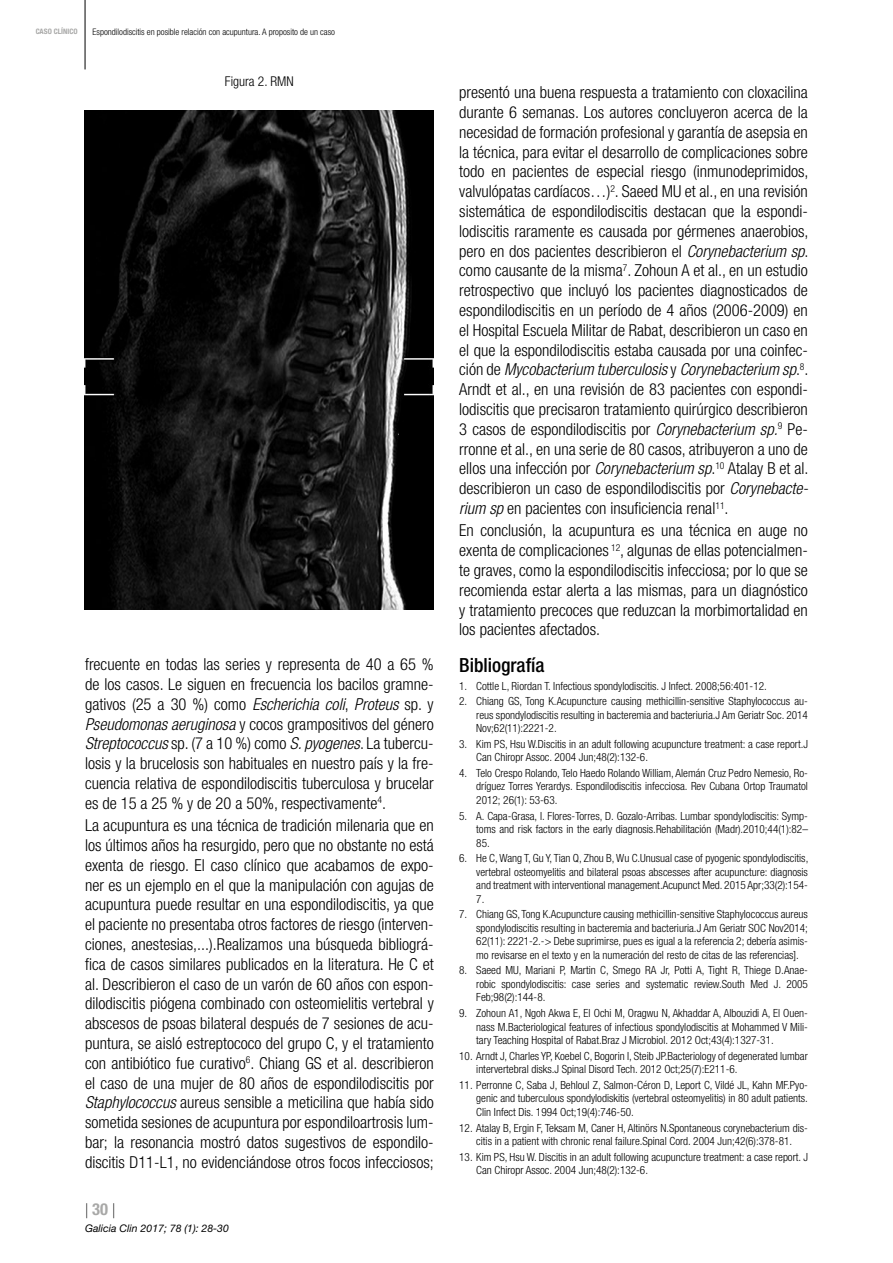
<style>
.page{position:relative;width:893px;height:1263px;background:#fff}
.page>*{position:absolute;margin:0;border:0;box-sizing:border-box;transform-origin:0 0}
.EPIGRAFE{font:500 condensed 19.5px "Helvetica Neue LT Std";color:#000}
.Body_11pt{font:300 condensed 16.5px/19.8px "Helvetica Neue";color:#000;text-align:justify}
.t1{font:100 15px "Helvetica Neue LT Std";color:#000}
.TABLAS{font:300 condensed 13.5px "Helvetica Neue LT Std";color:#000}
.BIBLIOGRAFIA{font:300 condensed 11.25px/13.5px "Helvetica Neue LT Std";color:#000;text-align:justify}
.t2{font:italic 10.5px "Helvetica Neue LT Std";color:#000}
.t3{font:300 condensed 9px "Helvetica Neue LT Std";color:#000}
.t4{font:700 condensed 7.5px "Helvetica Neue LT Std";color:#a8a8a7}
.s1{font-style:italic}
.s2{font-weight:700;font-stretch:condensed;font-size:16.5px;color:#a8a8a7}
</style>
<div class="page">
<hr style="left:85px;top:0;width:1px;height:69px;background:#000">
<img style="left:85px;top:110px;width:349px;height:500px">
<p class="t4" style="left:36px;top:27px;width:43px">CASO CLÍNICO</p>
<p class="t3" style="left:93px;top:27px;width:244px">Espondilodiscitis en posible relación con acupuntura. A proposito de un caso</p>
<p class="TABLAS" style="left:225px;top:74px;width:70px">Figura 2. RMN</p>
<p class="Body_11pt" style="left:85px;top:654px;width:350px">frecuente en todas las series y representa de 40 a 65 % de los casos. Le siguen en frecuencia los bacilos gramne&shy;gativos (25 a 30 %) como <span class="s1">Escherichia coli</span>, <span class="s1">Proteus</span> sp. y <span class="s1">Pseudomonas aeruginosa</span> y cocos grampositivos del género <span class="s1">Streptococcus</span> sp. (7 a 10 %) como <span class="s1">S. pyogenes</span>. La tubercu&shy;losis y la brucelosis son habituales en nuestro país y la fre&shy;cuencia relativa de espondilodiscitis tuberculosa y brucelar es de 15 a 25 % y de 20 a 50%, respectivamente<sup>4</sup>.</p>
<p class="Body_11pt" style="left:85px;top:815px;width:350px">La acupuntura es una técnica de tradición milenaria que en los últimos años ha resurgido, pero que no obstante no está exenta de riesgo. El caso clínico que acabamos de expo&shy;ner es un ejemplo en el que la manipulación con agujas de acupuntura puede resultar en una espondilodiscitis, ya que el paciente no presentaba otros factores de riesgo (interven&shy;ciones, anestesias,...).Realizamos una búsqueda bibliográ&shy;fica de casos similares publicados en la literatura. He C et al. Describieron el caso de un varón de 60 años con espon&shy;dilodiscitis piógena combinado con osteomielitis vertebral y abscesos de psoas bilateral después de 7 sesiones de acu&shy;puntura, se aisló estreptococo del grupo C, y el tratamiento con antibiótico fue curativo<sup>6</sup>. Chiang GS et al. describieron el caso de una mujer de 80 años de espondilodiscitis por <span class="s1">Staphylococcus</span> aureus sensible a meticilina que había sido sometida sesiones de acupuntura por espondiloartrosis lum&shy;bar; la resonancia mostró datos sugestivos de espondilo&shy;discitis D11-L1, no evidenciándose otros focos infecciosos;</p>
<p class="t1" style="left:85px;top:1201px;width:32px">|<span class="s2">30</span>|</p>
<p class="t2" style="left:85px;top:1222px;width:145px">Galicia Clin 2017; 78 (1): 28-30</p>
<p class="Body_11pt" style="left:459px;top:82px;width:351px">presentó una buena respuesta a tratamiento con cloxacilina durante 6 semanas. Los autores concluyeron acerca de la necesidad de formación profesional y garantía de asepsia en la técnica, para evitar el desarrollo de complicaciones sobre todo en pacientes de especial riesgo (inmunodeprimidos, valvulópatas cardíacos…)<sup>2</sup>. Saeed MU et al., en una revisión sistemática de espondilodiscitis destacan que la espondi&shy;lodiscitis raramente es causada por gérmenes anaerobios, pero en dos pacientes describieron el <span class="s1">Corynebacterium sp</span>. como causante de la misma<sup>7</sup>. Zohoun A et al., en un estudio retrospectivo que incluyó los pacientes diagnosticados de espondilodiscitis en un período de 4 años (2006-2009) en el Hospital Escuela Militar de Rabat, describieron un caso en el que la espondilodiscitis estaba causada por una coinfec&shy;ción de <span class="s1">Mycobacterium tuberculosis</span> y <span class="s1">Corynebacterium sp</span>.<sup>8</sup>.<br>Arndt et al., en una revisión de 83 pacientes con espondi&shy;lodiscitis que precisaron tratamiento quirúrgico describieron 3 casos de espondilodiscitis por <span class="s1">Corynebacterium sp.</span><sup>9</sup> Pe&shy;rronne et al., en una serie de 80 casos, atribuyeron a uno de ellos una infección por <span class="s1">Corynebacterium sp</span>.<sup>10</sup> Atalay B et al. describieron un caso de espondilodiscitis por <span class="s1">Corynebacte&shy;rium sp</span> en pacientes con insuficiencia renal<sup>11</sup>.</p>
<p class="Body_11pt" style="left:459px;top:520px;width:350px">En conclusión, la acupuntura es una técnica en auge no exenta de complicaciones <sup>12</sup>, algunas de ellas potencialmen&shy;te graves, como la espondilodiscitis infecciosa; por lo que se recomienda estar alerta a las mismas, para un diagnóstico y tratamiento precoces que reduzcan la morbimortalidad en los pacientes afectados.</p>
<p class="EPIGRAFE" style="left:459px;top:653px;width:87px">Bibliografía</p>
<p class="BIBLIOGRAFIA" style="left:459px;top:679px;width:309px">1. Cottle L, Riordan T. Infectious spondylodiscitis. J Infect. 2008;56:401-12.</p>
<p class="BIBLIOGRAFIA" style="left:476px;top:694px;width:333px;text-indent:-17px">2. Chiang GS, Tong K.Acupuncture causing methicillin-sensitive Staphylococcus au&shy;reus spondylodiscitis resulting in bacteremia and bacteriuria.J Am Geriatr Soc. 2014<br>Nov;62(11):2221-2.</p>
<p class="BIBLIOGRAFIA" style="left:476px;top:737px;width:333px;text-indent:-17px">3. Kim PS, Hsu W.Discitis in an adult following acupuncture treatment: a case report.J<br>Can Chiropr Assoc. 2004 Jun;48(2):132-6.</p>
<p class="BIBLIOGRAFIA" style="left:476px;top:766px;width:333px;text-indent:-17px">4. Telo Crespo Rolando, Telo Haedo Rolando William, Alemán Cruz Pedro Nemesio, Ro&shy;dríguez Torres Yerardys. Espondilodiscitis infecciosa. Rev Cubana Ortop Traumatol 2012; 26(1): 53-63.</p>
<p class="BIBLIOGRAFIA" style="left:476px;top:809px;width:333px;text-indent:-17px">5. A. Capa-Grasa, I. Flores-Torres, D. Gozalo-Arribas. Lumbar spondylodiscitis: Symp&shy;toms and risk factors in the early diagnosis.Rehabilitación (Madr).2010;44(1):82– 85.</p>
<p class="BIBLIOGRAFIA" style="left:476px;top:851px;width:334px;text-indent:-17px">6. He C, Wang T, Gu Y, Tian Q, Zhou B, Wu C.Unusual case of pyogenic spondylodiscitis, vertebral osteomyelitis and bilateral psoas abscesses after acupuncture: diagnosis and treatment with interventional management.Acupunct Med. 2015 Apr;33(2):154- 7.</p>
<p class="BIBLIOGRAFIA" style="left:476px;top:907px;width:333px;text-indent:-17px">7. Chiang GS, Tong K.Acupuncture causing methicillin-sensitive Staphylococcus aureus spondylodiscitis resulting in bacteremia and bacteriuria.J Am Geriatr SOC Nov2014; 62(11): 2221-2.-&gt; Debe suprimirse, pues es igual a la referencia 2; debería asimis&shy;mo revisarse en el texto y en la numeración del resto de citas de las referencias].</p>
<p class="BIBLIOGRAFIA" style="left:476px;top:964px;width:333px;text-indent:-17px">8. Saeed MU, Mariani P, Martin C, Smego RA Jr, Potti A, Tight R, Thiege D.Anae&shy;robic spondylodiscitis: case series and systematic review.South Med J. 2005<br>Feb;98(2):144-8.</p>
<p class="BIBLIOGRAFIA" style="left:476px;top:1006px;width:333px;text-indent:-17px">9. Zohoun A1, Ngoh Akwa E, El Ochi M, Oragwu N, Akhaddar A, Albouzidi A, El Ouen&shy;nass M.Bacteriological features of infectious spondylodiscitis at Mohammed V Mili&shy;tary Teaching Hospital of Rabat.Braz J Microbiol. 2012 Oct;43(4):1327-31.</p>
<p class="BIBLIOGRAFIA" style="left:476px;top:1049px;width:333px;text-indent:-17px">10. Arndt J, Charles YP, Koebel C, Bogorin I, Steib JP.Bacteriology of degenerated lumbar intervertebral disks.J Spinal Disord Tech. 2012 Oct;25(7):E211-6.</p>
<p class="BIBLIOGRAFIA" style="left:476px;top:1078px;width:333px;text-indent:-17px">11. Perronne C, Saba J, Behloul Z, Salmon-Céron D, Leport C, Vildé JL, Kahn MF.Pyo&shy;genic and tuberculous spondylodiskitis (vertebral osteomyelitis) in 80 adult patients.<br>Clin Infect Dis. 1994 Oct;19(4):746-50.</p>
<p class="BIBLIOGRAFIA" style="left:459px;top:1121px;width:350px;text-align:center">12. Atalay B, Ergin F, Teksam M, Caner H, Altinörs N.Spontaneous corynebacterium dis&shy;citis in a patient with chronic renal failure.Spinal Cord. 2004 Jun;42(6):378-81.</p>
<p class="BIBLIOGRAFIA" style="left:476px;top:1150px;width:333px;text-indent:-17px">13. Kim PS, Hsu W. Discitis in an adult following acupuncture treatment: a case report. J<br>Can Chiropr Assoc. 2004 Jun;48(2):132-6.</p>
</div>
